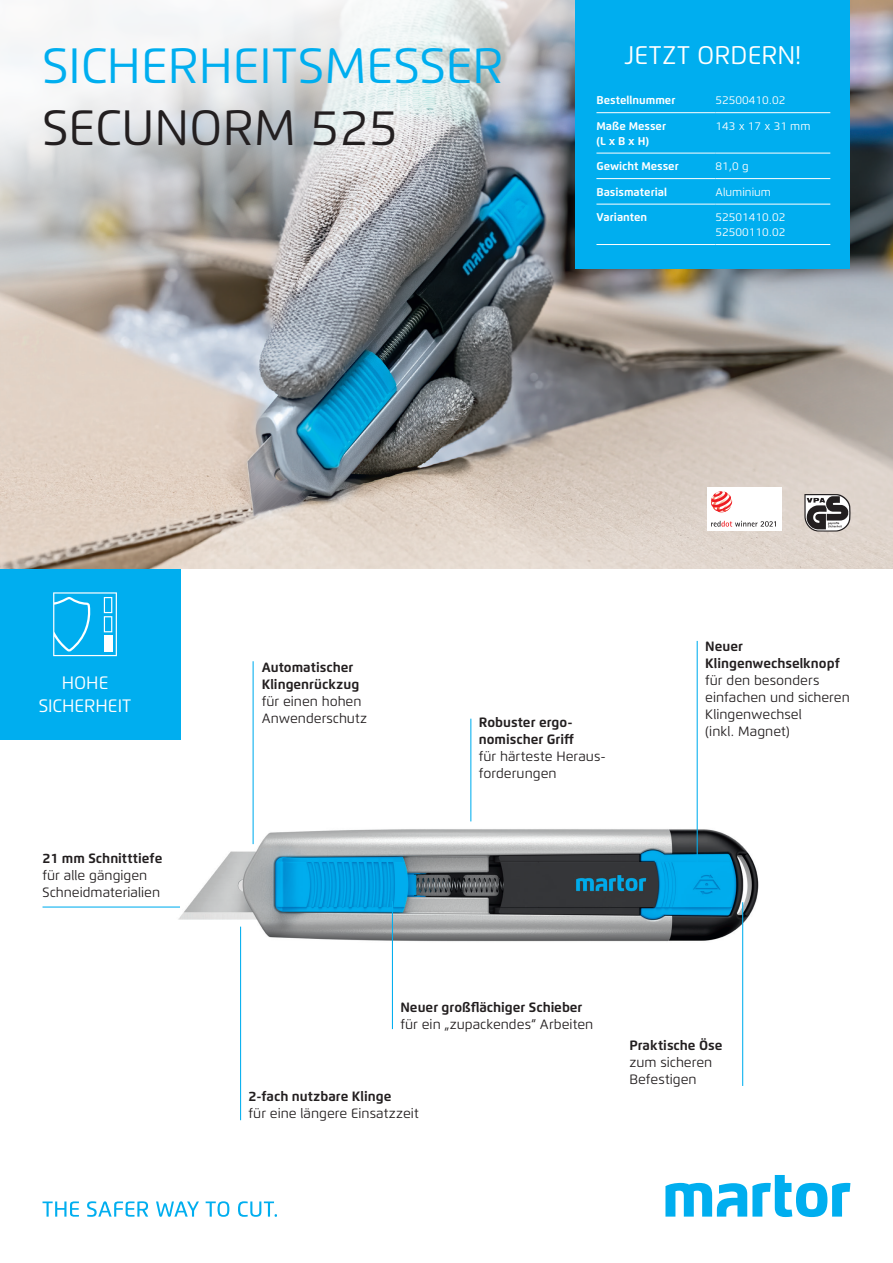
<style>
.page{position:relative;width:893px;height:1263px;background:#fff}
.page>*{position:absolute;margin:0;border:0;box-sizing:border-box;transform-origin:0 0}
.t1{font:49.5px "Flexo";color:#00aeef}
.t2{font:49.5px "Flexo";color:#231f20}
.t3{font:25.5px "Flexo";color:#fff}
.t4{font:18px/23.4px "Flexo";color:#fff;text-align:center}
.t5{font:13.5px/17px "Flexo";color:#231f20}
.t6{font:700 13.5px/17px "Flexo";color:#231f20}
.t7{font:700 11.25px/14.9px "Flexo";color:#fff}
.t8{font:11.25px/14.9px "Flexo";color:#fff}
</style>
<div class="page">
<div style="left:0;top:570px;width:180px;height:170px;background:#00aeef"></div>
<img style="left:0;top:0;width:893px;height:569px">
<svg style="left:255px;top:253px;width:638px;height:316px;background:#a8a9a7"></svg>
<img style="left:139px;top:776px;width:620px;height:217px">
<hr style="left:240px;top:927px;width:1px;height:193px;background:#00aeef">
<svg style="left:804px;top:494px;width:46px;height:37px"></svg>
<hr style="left:253px;top:661px;width:1px;height:183px;background:#00aeef">
<hr style="left:470px;top:719px;width:1px;height:102px;background:#00aeef">
<hr style="left:697px;top:641px;width:1px;height:228px;background:#00aeef">
<hr style="left:742px;top:902px;width:1px;height:184px;background:#00aeef">
<hr style="left:392px;top:901px;width:1px;height:128px;background:#00aeef">
<hr style="left:43px;top:906px;width:137px;height:1px;background:#00aeef">
<svg style="left:53px;top:592px;width:64px;height:64px"></svg>
<div style="left:104px;top:635px;width:8px;height:16px;background:#fff"></div>
<img style="left:0;top:0;width:730px;height:330px">
<div style="left:575px;top:0;width:275px;height:269px;background:#00aeef"></div>
<div style="left:707px;top:487px;width:74px;height:44px;background:#fff"></div>
<svg style="left:711px;top:521px;width:65px;height:6px"></svg>
<svg style="left:711px;top:491px;width:21px;height:21px"></svg>
<hr style="left:596px;top:153px;width:119px;height:1px;background:#fff">
<hr style="left:715px;top:153px;width:115px;height:1px;background:#fff">
<hr style="left:596px;top:112px;width:119px;height:1px;background:#fff">
<hr style="left:715px;top:112px;width:115px;height:1px;background:#fff">
<hr style="left:596px;top:178px;width:119px;height:1px;background:#fff">
<hr style="left:715px;top:178px;width:115px;height:1px;background:#fff">
<hr style="left:596px;top:204px;width:119px;height:1px;background:#fff">
<hr style="left:715px;top:204px;width:115px;height:1px;background:#fff">
<hr style="left:596px;top:244px;width:119px;height:1px;background:#fff">
<hr style="left:715px;top:244px;width:115px;height:1px;background:#fff">
<svg style="left:665px;top:1175px;width:185px;height:42px"></svg>
<svg style="left:43px;top:1201px;width:36px;height:16px"></svg>
<svg style="left:87px;top:1201px;width:61px;height:16px"></svg>
<svg style="left:156px;top:1201px;width:43px;height:16px"></svg>
<svg style="left:206px;top:1201px;width:23px;height:16px"></svg>
<svg style="left:238px;top:1201px;width:39px;height:16px"></svg>
<h1 class="t1" style="left:43px;top:36px;width:463px">SICHERHEITSMESSER</h1>
<h1 class="t2" style="left:43px;top:97px;width:357px">SECUNORM 525</h1>
<h2 class="t3" style="left:624px;top:39px;width:178px">JETZT ORDERN!</h2>
<p class="t7" style="left:596px;top:93px;width:80px">Bestellnummer</p>
<p class="t8" style="left:715px;top:93px;width:71px">52500410.02</p>
<p class="t7" style="left:596px;top:118px;width:71px">Maße Messer (L x B x H)</p>
<p class="t8" style="left:715px;top:118px;width:97px">143 x 17 x 31 mm</p>
<p class="t7" style="left:596px;top:159px;width:84px">Gewicht Messer</p>
<p class="t8" style="left:715px;top:159px;width:35px">81,0 g</p>
<p class="t7" style="left:596px;top:184px;width:72px">Basismaterial</p>
<p class="t8" style="left:715px;top:184px;width:57px">Aluminium</p>
<p class="t7" style="left:596px;top:210px;width:52px">Varianten</p>
<p class="t8" style="left:715px;top:210px;width:71px">52501410.02<br>52500110.02</p>
<h3 class="t4" style="left:39px;top:671px;width:94px">HOHE<br>SICHERHEIT</h3>
<p class="t6" style="left:43px;top:850px;width:121px">21 mm Schnitttiefe</p>
<p class="t5" style="left:43px;top:867px;width:119px">für alle gängigen<br>Schneidmaterialien</p>
<p class="t6" style="left:262px;top:659px;width:99px">Automatischer<br>Klingenrückzug</p>
<p class="t5" style="left:262px;top:693px;width:107px">für einen hohen<br>Anwenderschutz</p>
<p class="t6" style="left:479px;top:714px;width:97px">Robuster ergo&shy;nomischer Griff</p>
<p class="t5" style="left:479px;top:748px;width:128px">für härteste Heraus&shy;forderungen</p>
<p class="t6" style="left:705px;top:637px;width:136px">Neuer<br>Klingenwechselknopf</p>
<p class="t5" style="left:705px;top:671px;width:146px">für den besonders einfachen und sicheren<br>Klingenwechsel<br>(inkl. Magnet)</p>
<p class="t6" style="left:400px;top:999px;width:184px">Neuer großflächiger Schieber</p>
<p class="t5" style="left:400px;top:1016px;width:194px">für ein „zupackendes“ Arbeiten</p>
<p class="t6" style="left:249px;top:1088px;width:144px">2-fach nutzbare Klinge</p>
<p class="t5" style="left:249px;top:1105px;width:172px">für eine längere Einsatzzeit</p>
<p class="t6" style="left:629px;top:1037px;width:95px">Praktische Öse</p>
<p class="t5" style="left:629px;top:1054px;width:85px">zum sicheren<br>Befestigen</p>
</div>
